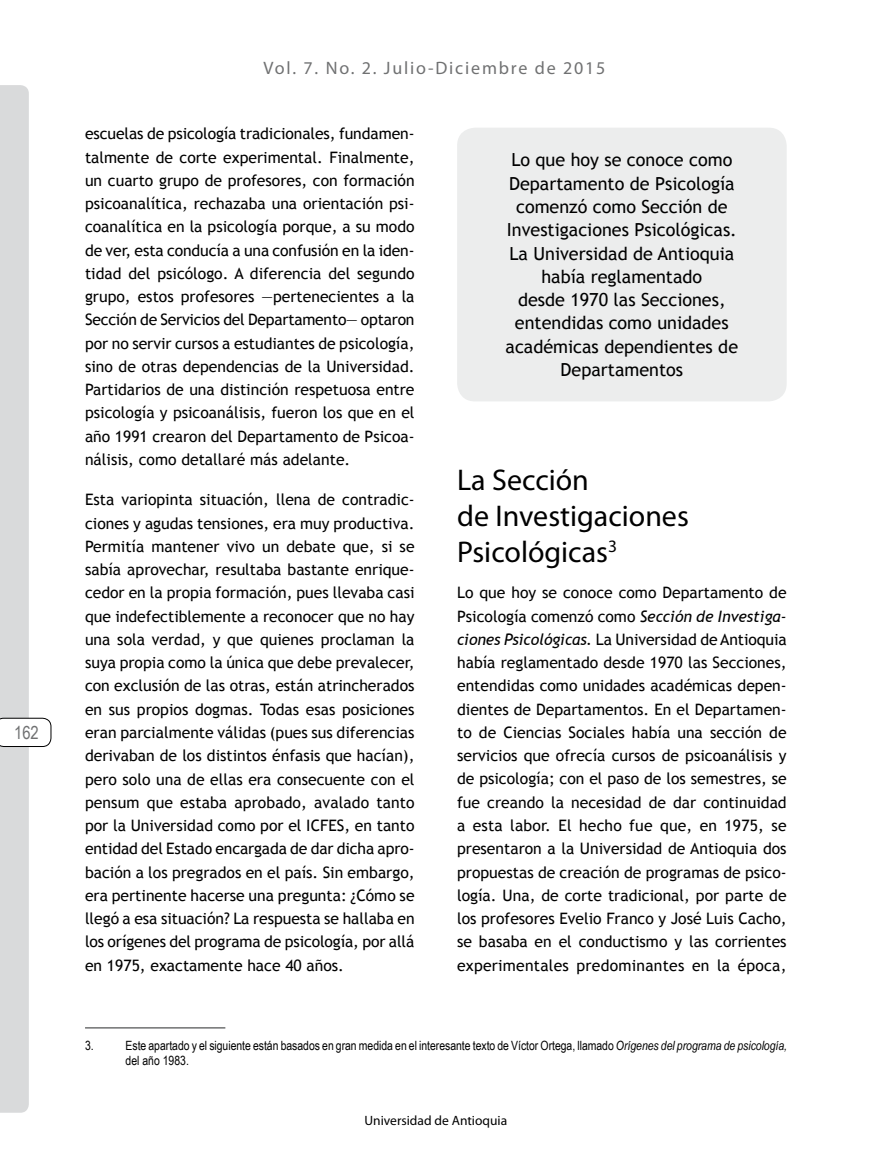
<style>
.page{position:relative;width:893px;height:1149px;background:#fff}
.page>*{position:absolute;margin:0;border:0;box-sizing:border-box;transform-origin:0 0}
.t1{font:30px/36px "Myriad Pro";color:#000}
.t2{font:18px/23.2px "Trebuchet MS";color:#000;text-align:center}
.t3{font:18px "Myriad Pro";letter-spacing:.1em;color:#707172}
.t4{font:18px "Arial Narrow";color:#707172}
.t5{font:15.75px/23.2px "Trebuchet MS";color:#000;text-align:justify}
.t6{font:13.5px "Myriad Pro";color:#000}
.t7{font:12.75px/15.3px "Arial Narrow";color:#000}
.s1{font-style:italic}
</style>
<div class="page">
<svg style="left:0;top:85px;width:51px;height:1027px"></svg>
<div style="left:457px;top:128px;width:330px;height:273px;background:#eceded;border-radius:18px"></div>
<hr style="left:85px;top:1026px;width:140px;height:2px;background:#707172">
<p class="t4" style="left:14px;top:719px;width:26px">162</p>
<p class="t3" style="left:264px;top:57px;width:343px">Vol. 7. No. 2. Julio-Diciembre de 2015</p>
<p class="t5" style="left:85px;top:122px;width:331px">escuelas de psicología tradicionales, fundamen&shy;talmente de corte experimental. Finalmente, un cuarto grupo de profesores, con formación psicoanalítica, rechazaba una orientación psi&shy;coanalítica en la psicología porque, a su modo de ver, esta conducía a una confusión en la iden&shy;tidad del psicólogo. A diferencia del segundo grupo, estos profesores ―pertenecientes a la Sección de Servicios del Departamento― optaron por no servir cursos a estudiantes de psicología, sino de otras dependencias de la Universidad.<br>Partidarios de una distinción respetuosa entre psicología y psicoanálisis, fueron los que en el año 1991 crearon del Departamento de Psicoa&shy;nálisis, como detallaré más adelante.</p>
<p class="t5" style="left:85px;top:488px;width:331px">Esta variopinta situación, llena de contradic&shy;ciones y agudas tensiones, era muy productiva.<br>Permitía mantener vivo un debate que, si se sabía aprovechar, resultaba bastante enrique&shy;cedor en la propia formación, pues llevaba casi que indefectiblemente a reconocer que no hay una sola verdad, y que quienes proclaman la suya propia como la única que debe prevalecer, con exclusión de las otras, están atrincherados en sus propios dogmas. Todas esas posiciones eran parcialmente válidas (pues sus diferencias derivaban de los distintos énfasis que hacían), pero solo una de ellas era consecuente con el pensum que estaba aprobado, avalado tanto por la Universidad como por el ICFES, en tanto entidad del Estado encargada de dar dicha apro&shy;bación a los pregrados en el país. Sin embargo, era pertinente hacerse una pregunta: ¿Cómo se llegó a esa situación? La respuesta se hallaba en los orígenes del programa de psicología, por allá en 1975, exactamente hace 40 años.</p>
<p class="t2" style="left:506px;top:149px;width:234px">Lo que hoy se conoce como<br>Departamento de Psicología comenzó como Sección de<br>Investigaciones Psicológicas.<br>La Universidad de Antioquia había reglamentado<br>desde 1970 las Secciones, entendidas como unidades académicas dependientes de<br>Departamentos</p>
<h1 class="t1" style="left:457px;top:461px;width:233px">La Sección<br>de Investigaciones<br>Psicológicas<sup>3</sup></h1>
<p class="t5" style="left:457px;top:581px;width:331px">Lo que hoy se conoce como Departamento de Psicología comenzó como <span class="s1">Sección de Investiga&shy;ciones Psicológicas.</span> La Universidad de Antioquia había reglamentado desde 1970 las Secciones, entendidas como unidades académicas depen&shy;dientes de Departamentos. En el Departamen&shy;to de Ciencias Sociales había una sección de servicios que ofrecía cursos de psicoanálisis y de psicología; con el paso de los semestres, se fue creando la necesidad de dar continuidad a esta labor. El hecho fue que, en 1975, se presentaron a la Universidad de Antioquia dos propuestas de creación de programas de psico&shy;logía. Una, de corte tradicional, por parte de los profesores Evelio Franco y José Luis Cacho, se basaba en el conductismo y las corrientes experimentales predominantes en la época,</p>
<p class="t7" style="left:85px;top:1036px;width:10px">3.</p>
<p class="t7" style="left:126px;top:1036px;width:663px">Este apartado y el siguiente están basados en gran medida en el interesante texto de Víctor Ortega, llamado <span class="s1">Orígenes del programa de psicología, </span>del año 1983.</p>
<p class="t6" style="left:364px;top:1111px;width:144px">Universidad de Antioquia</p>
</div>
